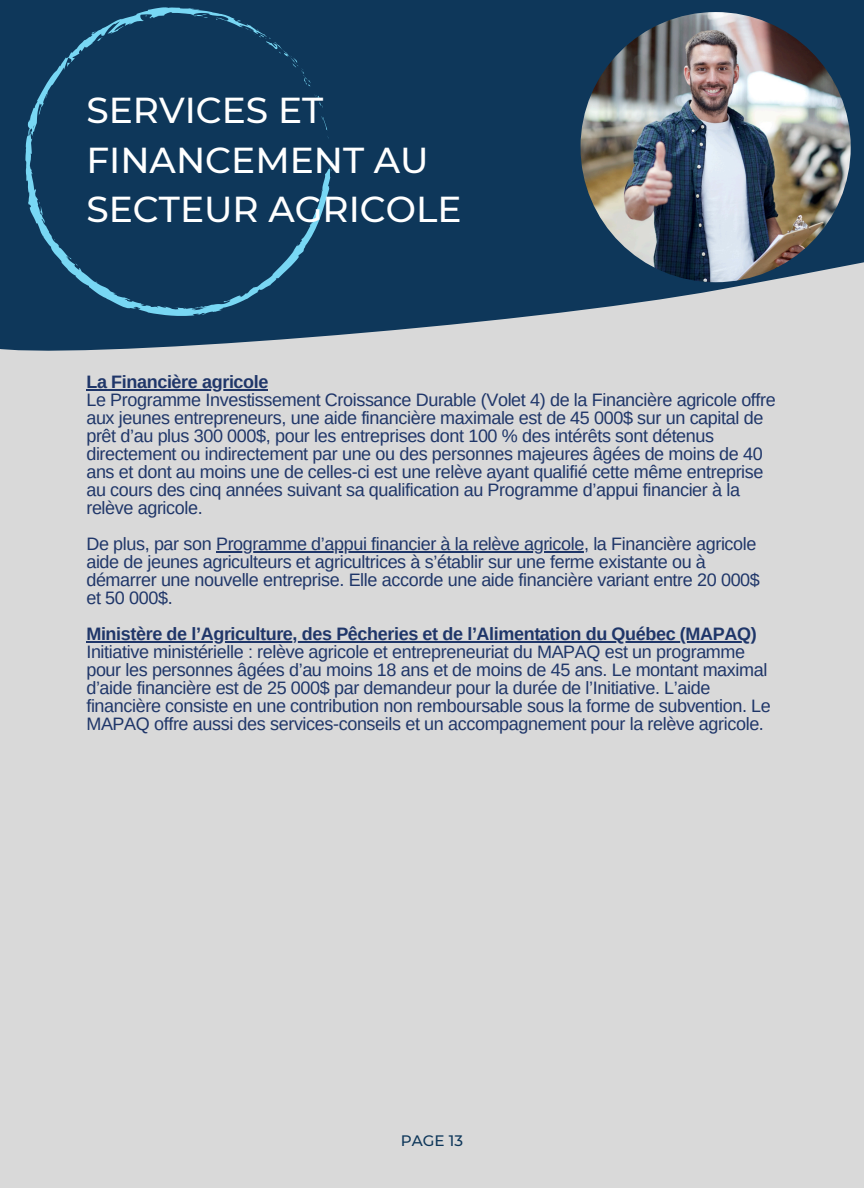
<style>
.page{position:relative;width:864px;height:1188px;background:#d9d9d9}
.page>*{position:absolute;margin:0;border:0;box-sizing:border-box;transform-origin:0 0}
.t1{font:500 36px/49.5px "Montserrat";color:#fff}
.t2{font:18px/18px "Arimo";letter-spacing:-.02em;color:#1f3669}
.t3{font:500 15.15px "Montserrat";color:#0e375a}
.s1{font-weight:700}
</style>
<div class="page">
<svg style="left:0;top:0;width:864px;height:351px;fill:#0e375a"></svg>
<div style="left:25px;top:7px;width:305px;height:309px;background:#0e375a"></div>
<svg style="left:31px;top:131px;width:3px;height:7px"></svg>
<div style="left:237px;top:20px;width:74px;height:67px;background:#0e375a"></div>
<svg style="left:188px;top:8px;width:22px;height:10px"></svg>
<svg style="left:146px;top:15px;width:6px;height:4px"></svg>
<svg style="left:91px;top:31px;width:12px;height:10px"></svg>
<svg style="left:331px;top:160px;width:2px;height:11px"></svg>
<svg style="left:52px;top:237px;width:4px;height:4px"></svg>
<svg style="left:74px;top:262px;width:4px;height:4px"></svg>
<img style="left:581px;top:12px;width:270px;height:270px;border-radius:50%">
<hr style="left:86px;top:389px;width:182px;height:1px;background:#1f3669">
<hr style="left:216px;top:551px;width:373px;height:1px;background:#1f3669">
<hr style="left:86px;top:641px;width:670px;height:1px;background:#1f3669">
<p class="t1" style="left:86px;top:86px;width:377px">SERVICES ET<br>FINANCEMENT AU<br>SECTEUR AGRICOLE</p>
<p class="t2" style="left:86px;top:373px;width:691px"><span class="s1">La Financière agricole<br></span>Le Programme Investissement Croissance Durable (Volet 4) de la Financière agricole offre aux jeunes entrepreneurs, une aide financière maximale est de 45 000$ sur un capital de prêt d’au plus 300 000$, pour les entreprises dont 100 % des intérêts sont détenus directement ou indirectement par une ou des personnes majeures âgées de moins de 40 ans et dont au moins une de celles-ci est une relève ayant qualifié cette même entreprise au cours des cinq années suivant sa qualification au Programme d’appui financier à la relève agricole.</p>
<h2 class="t2" style="left:86px;top:535px;width:672px">De plus, par son Programme d’appui financier à la relève agricole, la Financière agricole</h2>
<h2 class="t2" style="left:86px;top:553px;width:675px">aide de jeunes agriculteurs et agricultrices à s’établir sur une ferme existante ou à démarrer une nouvelle entreprise. Elle accorde une aide financière variant entre 20 000$ et 50 000$.</h2>
<h2 class="t2" style="left:86px;top:625px;width:686px"><span class="s1">Ministère de l’Agriculture, des Pêcheries et de l’Alimentation du Québec (MAPAQ)<br></span>Initiative ministérielle : relève agricole et entrepreneuriat du MAPAQ est un programme pour les personnes âgées d’au moins 18 ans et de moins de 45 ans. Le montant maximal d’aide financière est de 25 000$ par demandeur pour la durée de l’Initiative. L’aide financière consiste en une contribution non remboursable sous la forme de subvention. Le MAPAQ offre aussi des services-conseils et un accompagnement pour la relève agricole.</h2>
<p class="t3" style="left:401px;top:1132px;width:64px">PAGE 13</p>
</div>
